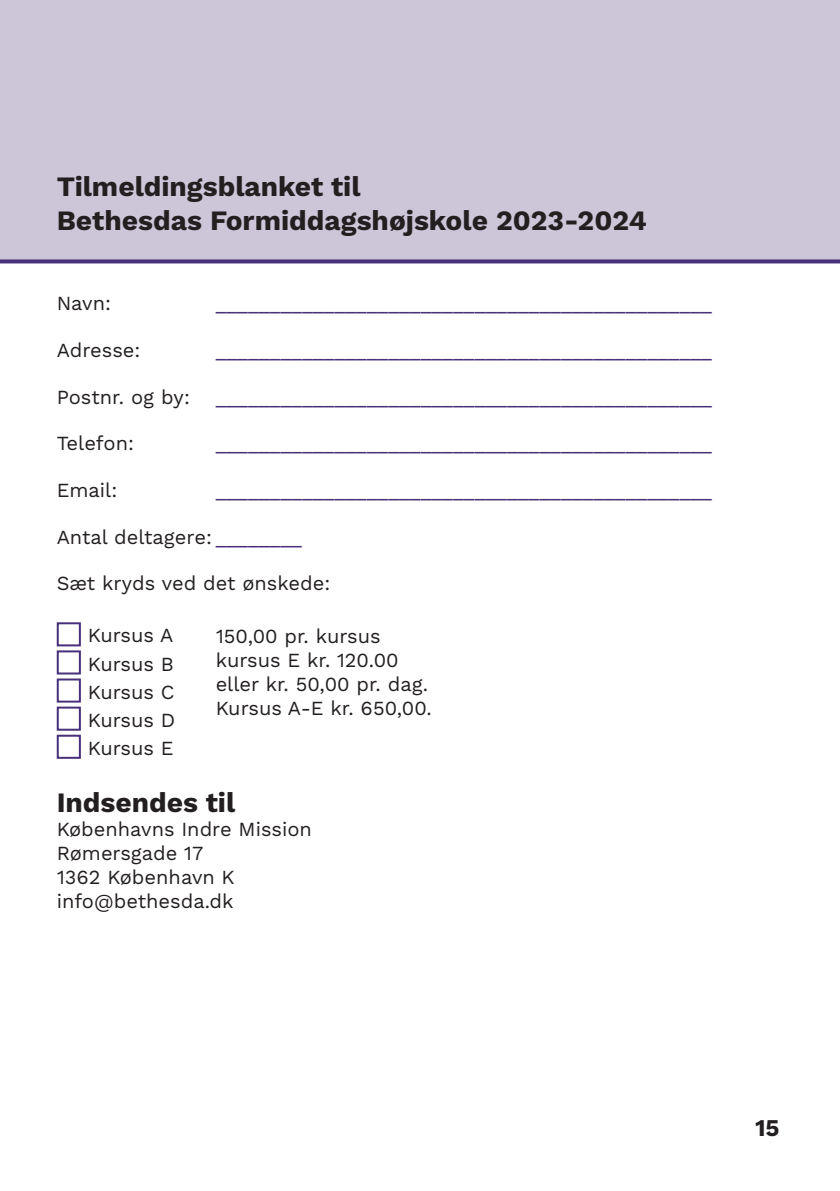
<style>
.page{position:relative;width:840px;height:1191px;background:#fff}
.page>*{position:absolute;margin:0;border:0;box-sizing:border-box;transform-origin:0 0}
.Små_overskrifter{font:700 28px/33.6px "Work Sans";color:#231f20}
.t1{font:700 24px "Work Sans";color:#231f20}
.t2{font:20px/24px "Work Sans";color:#231f20}
.t3{font:20px "Work Sans";color:#48317a}
.s1{color:#48317a}
</style>
<div class="page">
<div style="left:57px;top:622px;width:24px;height:24px;border:2px solid #48317a"></div>
<div style="left:57px;top:650px;width:24px;height:24px;border:2px solid #48317a"></div>
<div style="left:57px;top:678px;width:24px;height:24px;border:2px solid #48317a"></div>
<div style="left:57px;top:706px;width:24px;height:24px;border:2px solid #48317a"></div>
<div style="left:57px;top:734px;width:24px;height:25px;border:2px solid #48317a"></div>
<div style="left:0;top:0;width:839px;height:259px;background:#cdc5d8"></div>
<svg style="left:0;top:259px;width:839px;height:4px;background:#574284"></svg>
<p class="Små_overskrifter" style="left:57px;top:171px;width:591px">Tilmeldingsblanket til<br>Bethesdas Formiddagshøjskole 2023-2024</p>
<p class="t2" style="left:57px;top:292px;width:56px">Navn:</p>
<p class="t2" style="left:57px;top:339px;width:85px">Adresse:</p>
<p class="t2" style="left:57px;top:385px;width:135px">Postnr. og by:</p>
<p class="t2" style="left:57px;top:432px;width:79px">Telefon:</p>
<p class="t3" style="left:215px;top:291px;width:497px">______________________________________________</p>
<p class="t3" style="left:215px;top:338px;width:497px">______________________________________________</p>
<p class="t3" style="left:215px;top:385px;width:497px">______________________________________________</p>
<p class="t3" style="left:215px;top:431px;width:497px">______________________________________________</p>
<p class="t2" style="left:57px;top:479px;width:62px">Email:</p>
<p class="t3" style="left:215px;top:478px;width:497px">______________________________________________</p>
<p class="t2" style="left:57px;top:525px;width:246px">Antal deltagere: <span class="s1">________</span></p>
<p class="t2" style="left:57px;top:572px;width:275px">Sæt kryds ved det ønskede:</p>
<p class="t2" style="left:88px;top:624px;width:87px">Kursus A</p>
<p class="t2" style="left:88px;top:652px;width:88px">Kursus B</p>
<p class="t2" style="left:88px;top:680px;width:88px">Kursus C</p>
<p class="t2" style="left:88px;top:709px;width:89px">Kursus D</p>
<p class="t2" style="left:88px;top:737px;width:87px">Kursus E</p>
<p class="Små_overskrifter" style="left:57px;top:787px;width:180px">Indsendes til</p>
<p class="t2" style="left:57px;top:818px;width:256px">Københavns Indre Mission<br>Rømersgade 17<br>1362 København K info@bethesda.dk</p>
<p class="t2" style="left:215px;top:625px;width:217px">150,00 pr. kursus kursus E kr. 120.00 eller kr. 50,00 pr. dag.<br>Kursus A-E kr. 650,00.</p>
<p class="t1" style="left:754px;top:1113px;width:26px">15</p>
</div>
